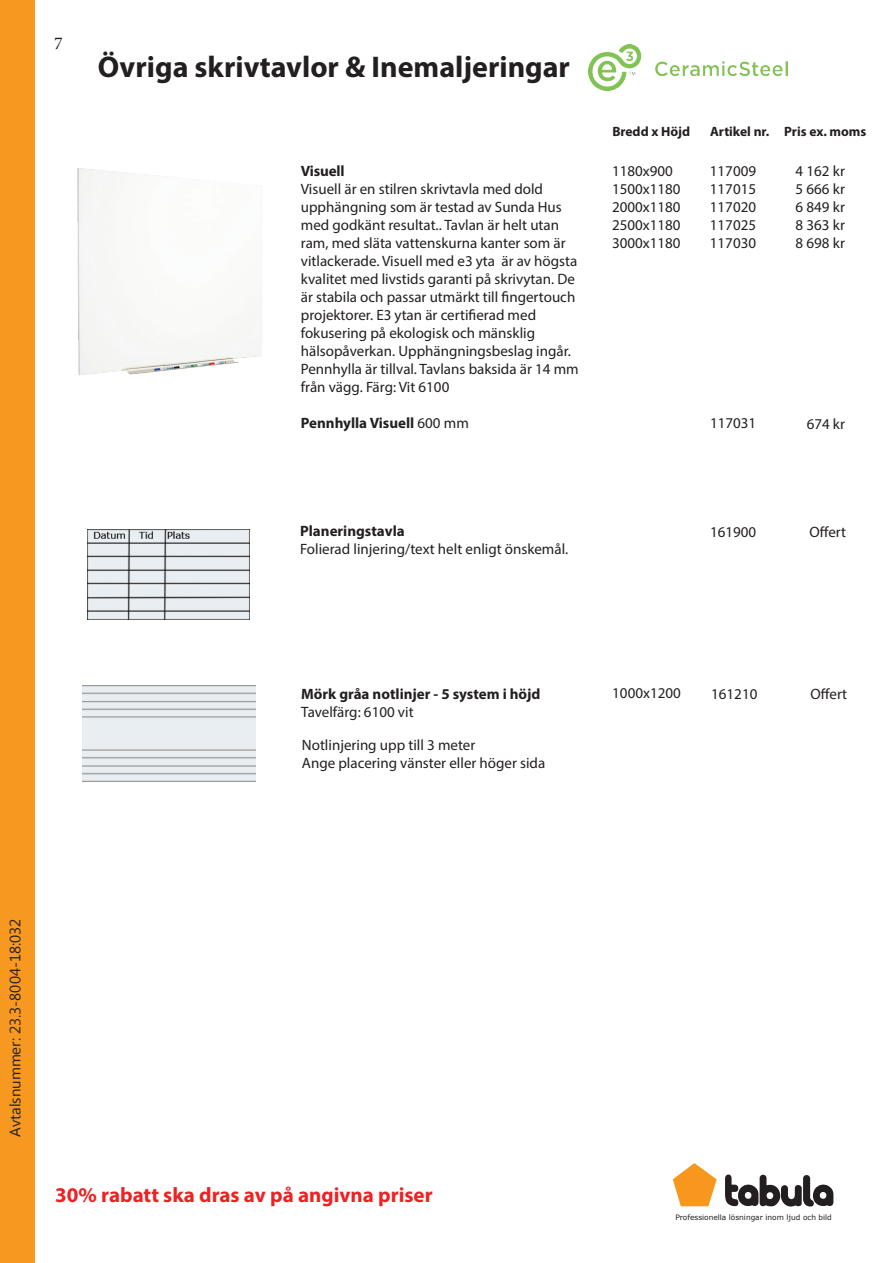
<style>
.page{position:relative;width:893px;height:1263px;background:#fff}
.page>*{position:absolute;margin:0;border:0;box-sizing:border-box;transform-origin:0 0}
.t1{font:700 30px "Myriad Pro";color:#231f20}
.t2{font:700 21px "Myriad Pro";color:#ee2123}
.t3{font:18px "Minion Pro";color:#231f20}
.t4{font:15px/18px "Myriad Pro";color:#231f20}
.t5{font:700 15px "Myriad Pro";color:#231f20}
.t6{font:15px "Myanmar Text";color:#231f20}
.t7{font:700 13.5px "Myriad Pro";color:#231f20}
.t8{font:7.35px "Verdana";color:#231f20}
.s1{font-weight:400}
</style>
<div class="page">
<div style="left:0;top:0;width:34px;height:1263px;background:#f79821"></div>
<svg style="left:673px;top:1163px;width:44px;height:43px"></svg>
<svg style="left:725px;top:1174px;width:108px;height:33px"></svg>
<img style="left:77px;top:168px;width:185px;height:207px">
<img style="left:588px;top:44px;width:199px;height:46px">
<img style="left:88px;top:530px;width:161px;height:90px">
<p class="t3" style="left:54px;top:31px;width:10px">7</p>
<h1 class="t1" style="left:98px;top:47px;width:474px">Övriga skrivtavlor &amp; Inemaljeringar</h1>
<p class="t5" style="left:301px;top:161px;width:45px">Visuell</p>
<p class="t4" style="left:301px;top:179px;width:279px">Visuell är en stilren skrivtavla med dold upphängning som är testad av Sunda Hus med godkänt resultat.. Tavlan är helt utan ram, med släta vattenskurna kanter som är vitlackerade. Visuell med e3 yta är av högsta kvalitet med livstids garanti på skrivytan. De är stabila och passar utmärkt till fingertouch projektorer. E3 ytan är certifierad med fokusering på ekologisk och mänsklig hälsopåverkan. Upphängningsbeslag ingår.<br>Pennhylla är tillval. Tavlans baksida är 14 mm från vägg. Färg: Vit 6100</p>
<p class="t5" style="left:301px;top:413px;width:169px">Pennhylla Visuell <span class="s1">600 mm</span></p>
<p class="t7" style="left:612px;top:123px;width:79px">Bredd x Höjd</p>
<p class="t7" style="left:710px;top:123px;width:158px">Artikel nr. Pris ex. moms</p>
<p class="t4" style="left:612px;top:161px;width:70px">1180x900<br>1500x1180<br>2000x1180<br>2500x1180<br>3000x1180</p>
<p class="t4" style="left:710px;top:161px;width:48px;text-align:justify">117009<br>117015<br>117020<br>117025<br>117030</p>
<p class="t4" style="left:796px;top:162px;width:51px;text-align:justify">4 162 kr 5 666 kr 6 849 kr 8 363 kr 8 698 kr</p>
<p class="t4" style="left:710px;top:414px;width:48px">117031</p>
<p class="t4" style="left:807px;top:415px;width:40px">674 kr</p>
<p class="t5" style="left:300px;top:521px;width:106px">Planeringstavla</p>
<p class="t4" style="left:300px;top:540px;width:270px">Folierad linjering/text helt enligt önskemål.</p>
<p class="t4" style="left:710px;top:522px;width:48px">161900</p>
<p class="t4" style="left:809px;top:522px;width:38px">Offert</p>
<p class="t5" style="left:301px;top:684px;width:241px">Mörk gråa notlinjer - 5 system i höjd</p>
<p class="t4" style="left:301px;top:702px;width:114px">Tavelfärg: 6100 vit</p>
<p class="t4" style="left:302px;top:735px;width:245px">Notlinjering upp till 3 meter<br>Ange placering vänster eller höger sida</p>
<p class="t4" style="left:612px;top:683px;width:70px">1000x1200</p>
<p class="t4" style="left:711px;top:685px;width:48px">161210</p>
<p class="t4" style="left:810px;top:685px;width:38px">Offert</p>
<p class="t6" style="left:6px;top:1137px;width:220px;rotate:-90deg">Avtalsnummer: 23.3-8004-18:032</p>
<h2 class="t2" style="left:55px;top:1181px;width:379px">30% rabatt ska dras av på angivna priser</h2>
<p class="t8" style="left:675px;top:1213px;width:158px">Professionella lösningar inom ljud och bild</p>
</div>
